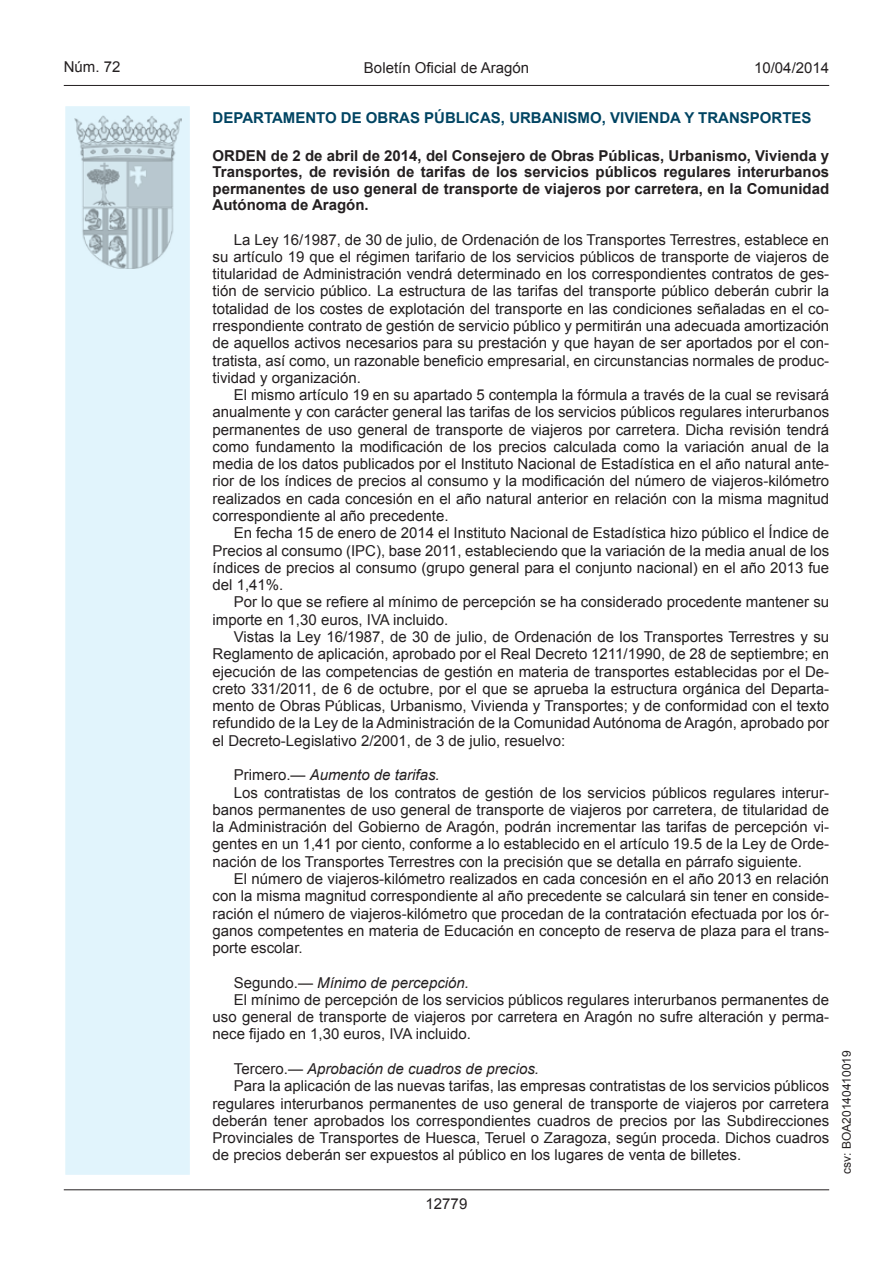
<style>
.page{position:relative;width:893px;height:1263px;background:#fff}
.page>*{position:absolute;margin:0;border:0;box-sizing:border-box;transform-origin:0 0}
.t1{font:15px/17.2px "Arial";color:#231f20;text-align:justify}
.t2{font:700 15px/16.5px "Arial";color:#231f20;text-align:justify}
.t3{font:italic 15px "Arial";color:#231f20}
.t4{font:700 15px "Arial";color:#004462}
.t5{font:12px "Arial";color:#231f20}
.s1{font-style:normal}
</style>
<div class="page">
<hr style="left:64px;top:85px;width:765px;height:1px;background:#231f20">
<div style="left:64px;top:105px;width:127px;height:1071px;background:#e1f4fc;border:2px solid #fff"></div>
<img style="left:75px;top:115px;width:106px;height:153px">
<hr style="left:64px;top:1189px;width:765px;height:1px;background:#231f20">
<p class="t1" style="left:64px;top:59px;width:58px">Núm. 72</p>
<p class="t1" style="left:364px;top:59px;width:167px">Boletín Oficial de Aragón</p>
<p class="t1" style="left:754px;top:59px;width:77px">10/04/2014</p>
<p class="t4" style="left:213px;top:108px;width:600px">DEPARTAMENTO DE OBRAS PÚBLICAS, URBANISMO, VIVIENDA Y TRANSPORTES</p>
<p class="t2" style="left:213px;top:148px;width:618px">ORDEN de 2 de abril de 2014, del Consejero de Obras Públicas, Urbanismo, Vivienda y Transportes, de revisión de tarifas de los servicios públicos regulares interurbanos permanentes de uso general de transporte de viajeros por carretera, en la Comunidad Autónoma de Aragón.</p>
<p class="t1" style="left:213px;top:231px;width:618px;text-indent:21px">La Ley 16/1987, de 30 de julio, de Ordenación de los Transportes Terrestres, establece en su artículo 19 que el régimen tarifario de los servicios públicos de transporte de viajeros de titularidad de Administración vendrá determinado en los correspondientes contratos de ges&shy;tión de servicio público. La estructura de las tarifas del transporte público deberán cubrir la totalidad de los costes de explotación del transporte en las condiciones señaladas en el co&shy;rrespondiente contrato de gestión de servicio público y permitirán una adecuada amortización de aquellos activos necesarios para su prestación y que hayan de ser aportados por el con&shy;tratista, así como, un razonable beneficio empresarial, en circunstancias normales de produc&shy;tividad y organización.</p>
<p class="t1" style="left:213px;top:386px;width:618px;text-indent:21px">El mismo artículo 19 en su apartado 5 contempla la fórmula a través de la cual se revisará anualmente y con carácter general las tarifas de los servicios públicos regulares interurbanos permanentes de uso general de transporte de viajeros por carretera. Dicha revisión tendrá como fundamento la modificación de los precios calculada como la variación anual de la media de los datos publicados por el Instituto Nacional de Estadística en el año natural ante&shy;rior de los índices de precios al consumo y la modificación del número de viajeros-kilómetro realizados en cada concesión en el año natural anterior en relación con la misma magnitud correspondiente al año precedente.</p>
<p class="t1" style="left:213px;top:525px;width:618px;text-indent:21px">En fecha 15 de enero de 2014 el Instituto Nacional de Estadística hizo público el Índice de Precios al consumo (IPC), base 2011, estableciendo que la variación de la media anual de los índices de precios al consumo (grupo general para el conjunto nacional) en el año 2013 fue del 1,41%.</p>
<p class="t1" style="left:213px;top:594px;width:618px;text-indent:21px">Por lo que se refiere al mínimo de percepción se ha considerado procedente mantener su importe en 1,30 euros, IVA incluido.</p>
<p class="t1" style="left:213px;top:628px;width:618px;text-indent:21px">Vistas la Ley 16/1987, de 30 de julio, de Ordenación de los Transportes Terrestres y su Reglamento de aplicación, aprobado por el Real Decreto 1211/1990, de 28 de septiembre; en ejecución de las competencias de gestión en materia de transportes establecidas por el De&shy;creto 331/2011, de 6 de octubre, por el que se aprueba la estructura orgánica del Departa&shy;mento de Obras Públicas, Urbanismo, Vivienda y Transportes; y de conformidad con el texto refundido de la Ley de la Administración de la Comunidad Autónoma de Aragón, aprobado por el Decreto-Legislativo 2/2001, de 3 de julio, resuelvo:</p>
<p class="t3" style="left:234px;top:765px;width:207px"><span class="s1">Primero.—</span> Aumento de tarifas.</p>
<p class="t1" style="left:234px;top:784px;width:597px">Los contratistas de los contratos de gestión de los servicios públicos regulares interur-</p>
<p class="t1" style="left:213px;top:801px;width:618px">banos permanentes de uso general de transporte de viajeros por carretera, de titularidad de</p>
<p class="t1" style="left:213px;top:818px;width:618px">la Administración del Gobierno de Aragón, podrán incrementar las tarifas de percepción vi-</p>
<p class="t1" style="left:213px;top:836px;width:618px">gentes en un 1,41 por ciento, conforme a lo establecido en el artículo 19.5 de la Ley de Orde-</p>
<p class="t1" style="left:213px;top:853px;width:591px">nación de los Transportes Terrestres con la precisión que se detalla en párrafo siguiente.</p>
<p class="t1" style="left:234px;top:870px;width:597px">El número de viajeros-kilómetro realizados en cada concesión en el año 2013 en relación</p>
<p class="t1" style="left:213px;top:887px;width:618px">con la misma magnitud correspondiente al año precedente se calculará sin tener en conside-</p>
<p class="t1" style="left:213px;top:905px;width:618px">ración el número de viajeros-kilómetro que procedan de la contratación efectuada por los ór-</p>
<p class="t1" style="left:213px;top:922px;width:618px">ganos competentes en materia de Educación en concepto de reserva de plaza para el trans-</p>
<p class="t1" style="left:213px;top:939px;width:92px">porte escolar.</p>
<p class="t3" style="left:234px;top:973px;width:237px"><span class="s1">Segundo.—</span> Mínimo de percepción.</p>
<p class="t1" style="left:234px;top:991px;width:597px">El mínimo de percepción de los servicios públicos regulares interurbanos permanentes de</p>
<p class="t1" style="left:213px;top:1008px;width:618px">uso general de transporte de viajeros por carretera en Aragón no sufre alteración y perma-</p>
<p class="t1" style="left:213px;top:1026px;width:260px">nece fijado en 1,30 euros, IVA incluido.</p>
<p class="t3" style="left:234px;top:1059px;width:307px"><span class="s1">Tercero.—</span> Aprobación de cuadros de precios.</p>
<p class="t1" style="left:234px;top:1077px;width:597px">Para la aplicación de las nuevas tarifas, las empresas contratistas de los servicios públicos</p>
<p class="t1" style="left:213px;top:1095px;width:618px">regulares interurbanos permanentes de uso general de transporte de viajeros por carretera</p>
<p class="t1" style="left:213px;top:1112px;width:618px">deberán tener aprobados los correspondientes cuadros de precios por las Subdirecciones</p>
<p class="t1" style="left:213px;top:1129px;width:618px">Provinciales de Transportes de Huesca, Teruel o Zaragoza, según proceda. Dichos cuadros</p>
<p class="t1" style="left:213px;top:1147px;width:530px">de precios deberán ser expuestos al público en los lugares de venta de billetes.</p>
<p class="t1" style="left:426px;top:1195px;width:43px">12779</p>
<p class="t5" style="left:839px;top:1174px;width:125px;rotate:-90deg">csv: BOA20140410019</p>
</div>
